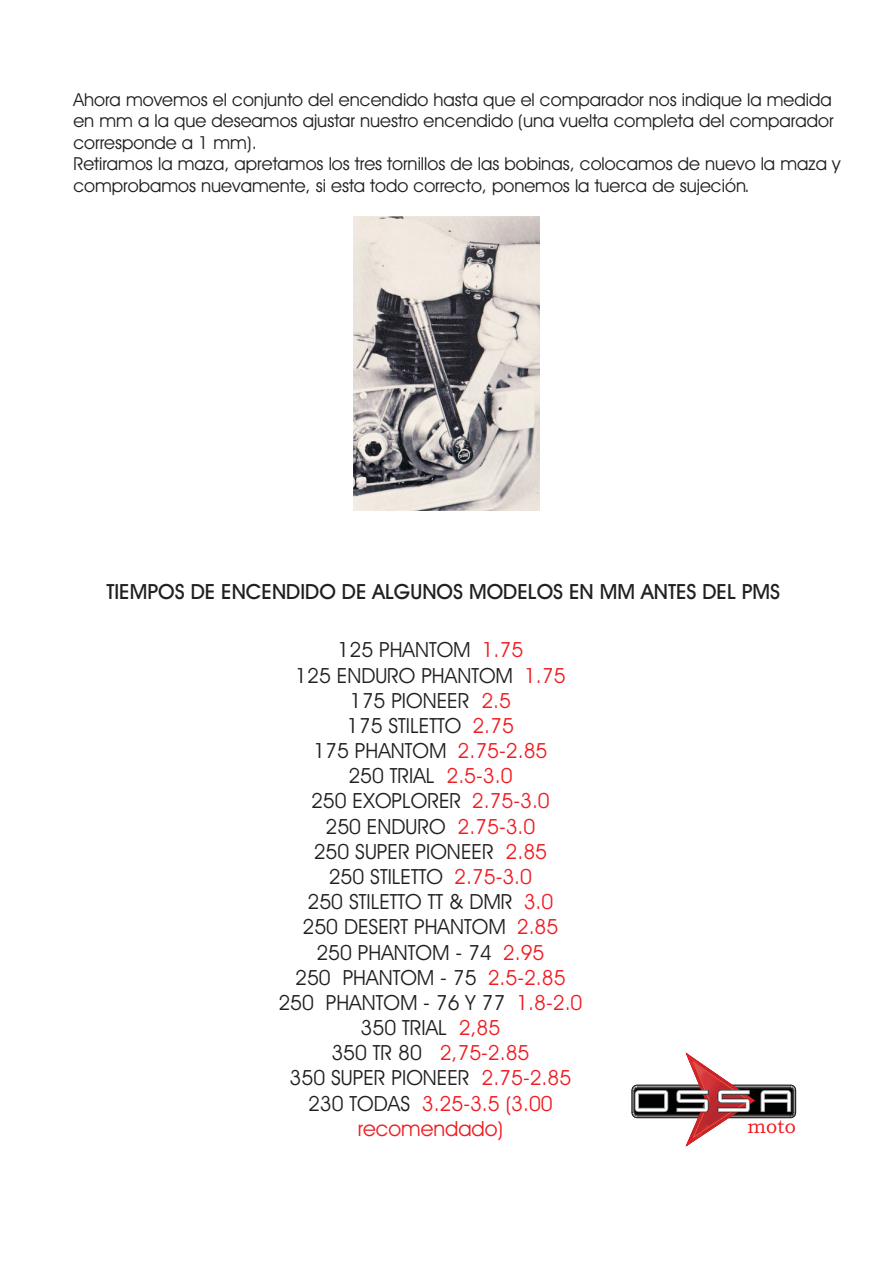
<style>
.page{position:relative;width:894px;height:1263px;background:#fff}
.page>*{position:absolute;margin:0;border:0;box-sizing:border-box;transform-origin:0 0}
.t1{font:21px "Avant Garde Bk BT";color:#231f20}
.t2{font:21px "Avant Garde Bk BT";color:#ee1d23}
.t3{font:21px "Avant Garde Md BT";color:#231f20}
.t4{font:19.8px "Bookman Old Style";color:#ee1d23}
.t5{font:18px/21.6px "Avant Garde Bk BT";color:#231f20}
</style>
<div class="page">
<img style="left:353px;top:216px;width:187px;height:294px">
<svg style="left:632px;top:1052px;width:164px;height:95px"></svg>
<p class="t5" style="left:73px;top:90px;width:769px">Ahora movemos el conjunto del encendido hasta que el comparador nos indique la medida en mm a la que deseamos ajustar nuestro encendido (una vuelta completa del comparador corresponde a 1 mm).<br>Retiramos la maza, apretamos los tres tornillos de las bobinas, colocamos de nuevo la maza y comprobamos nuevamente, si esta todo correcto, ponemos la tuerca de sujeción.</p>
<p class="t3" style="left:106px;top:583px;width:675px">TIEMPOS DE ENCENDIDO DE ALGUNOS MODELOS EN MM ANTES DEL PMS</p>
<p class="t1" style="left:338px;top:642px;width:135px">125 PHANTOM</p>
<p class="t1" style="left:295px;top:667px;width:219px">125 ENDURO PHANTOM</p>
<p class="t1" style="left:350px;top:692px;width:121px">175 PIONEER</p>
<p class="t1" style="left:347px;top:717px;width:116px">175 STILETTO</p>
<p class="t1" style="left:313px;top:742px;width:135px">175 PHANTOM</p>
<p class="t1" style="left:348px;top:767px;width:88px">250 TRIAL</p>
<p class="t1" style="left:311px;top:793px;width:152px">250 EXOPLORER</p>
<p class="t1" style="left:325px;top:818px;width:122px">250 ENDURO</p>
<p class="t1" style="left:314px;top:843px;width:182px">250 SUPER PIONEER</p>
<p class="t1" style="left:329px;top:868px;width:116px">250 STILETTO</p>
<p class="t1" style="left:308px;top:893px;width:207px">250 STILETTO TT &amp; DMR</p>
<p class="t1" style="left:303px;top:918px;width:205px">250 DESERT PHANTOM</p>
<p class="t1" style="left:316px;top:944px;width:177px">250 PHANTOM - 74</p>
<p class="t1" style="left:295px;top:969px;width:183px">250 PHANTOM - 75</p>
<p class="t1" style="left:278px;top:994px;width:228px">250 PHANTOM - 76 Y 77</p>
<p class="t1" style="left:331px;top:1044px;width:92px">350 TR 80</p>
<p class="t1" style="left:290px;top:1069px;width:182px">350 SUPER PIONEER</p>
<p class="t1" style="left:308px;top:1095px;width:104px">230 TODAS</p>
<p class="t2" style="left:482px;top:641px;width:43px">1.75</p>
<p class="t2" style="left:524px;top:667px;width:43px">1.75</p>
<p class="t2" style="left:481px;top:692px;width:31px">2.5</p>
<p class="t2" style="left:472px;top:717px;width:43px">2.75</p>
<p class="t2" style="left:458px;top:742px;width:91px">2.75-2.85</p>
<p class="t2" style="left:446px;top:767px;width:68px">2.5-3.0</p>
<p class="t2" style="left:472px;top:793px;width:79px">2.75-3.0</p>
<p class="t2" style="left:457px;top:818px;width:79px">2.75-3.0</p>
<p class="t2" style="left:506px;top:843px;width:43px">2.85</p>
<p class="t2" style="left:454px;top:868px;width:79px">2.75-3.0</p>
<p class="t2" style="left:524px;top:893px;width:31px">3.0</p>
<p class="t2" style="left:517px;top:918px;width:43px">2.85</p>
<p class="t2" style="left:503px;top:944px;width:43px">2.95</p>
<p class="t2" style="left:488px;top:969px;width:79px">2.5-2.85</p>
<p class="t2" style="left:516px;top:994px;width:68px">1.8-2.0</p>
<p class="t2" style="left:459px;top:1019px;width:43px">2,85</p>
<p class="t2" style="left:440px;top:1044px;width:91px">2,75-2.85</p>
<p class="t2" style="left:481px;top:1069px;width:91px">2.75-2.85</p>
<p class="t2" style="left:422px;top:1095px;width:132px">3.25-3.5 (3.00</p>
<p class="t2" style="left:358px;top:1120px;width:147px">recomendado)</p>
<p class="t1" style="left:361px;top:1019px;width:88px">350 TRIAL</p>
<p class="t4" style="left:747px;top:1119px;width:50px">moto</p>
</div>
